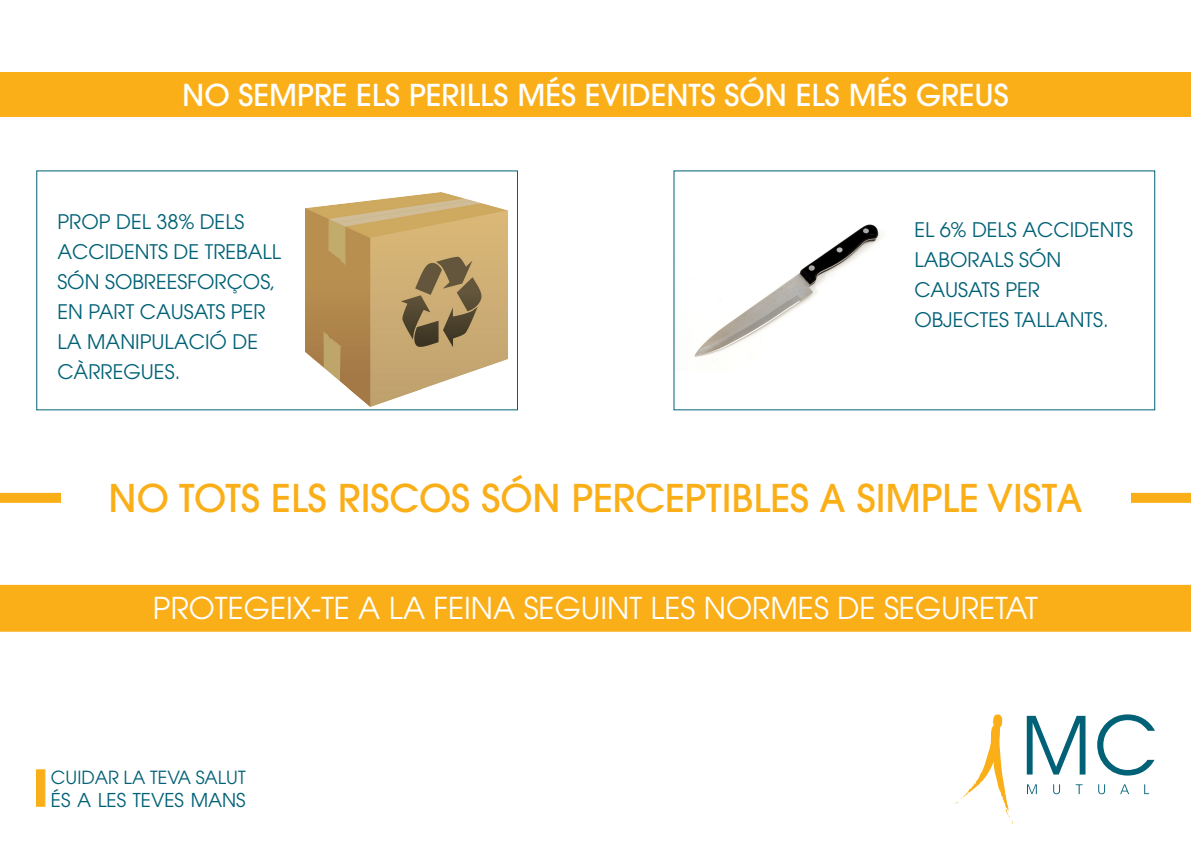
<style>
.page{position:relative;width:1191px;height:842px;background:#fff}
.page>*{position:absolute;margin:0;border:0;box-sizing:border-box;transform-origin:0 0}
.t1{font:500 38px "ITC Avant Garde Std";color:#faaf18}
.t2{font:30px "ITC Avant Garde Pro";color:#fff}
.t3{font:500 30px "ITC Avant Garde Std";color:#fff}
.t4{font:20px/30px "ITC Avant Garde Pro";color:#016176}
.t5{font:19px "ITC Avant Garde Pro";color:#016176}
.t6{font:18px "ITC Avant Garde Pro";color:#016176}
</style>
<div class="page">
<div style="left:0;top:72px;width:1191px;height:45px;background:#faaf18"></div>
<img style="left:694px;top:224px;width:188px;height:136px">
<img style="left:305px;top:192px;width:203px;height:215px">
<div style="left:0;top:585px;width:1191px;height:47px;background:#faaf18"></div>
<div style="left:0;top:493px;width:1191px;height:10px;background:#faaf18"></div>
<div style="left:61px;top:464px;width:1069px;height:68px;background:#fff"></div>
<svg style="left:955px;top:714px;width:58px;height:110px"></svg>
<svg style="left:1097px;top:714px;width:58px;height:61px"></svg>
<svg style="left:1053px;top:784px;width:7px;height:10px"></svg>
<svg style="left:1075px;top:784px;width:7px;height:10px"></svg>
<svg style="left:1098px;top:784px;width:7px;height:10px"></svg>
<svg style="left:1120px;top:784px;width:9px;height:10px"></svg>
<svg style="left:1144px;top:784px;width:5px;height:10px"></svg>
<svg style="left:1026px;top:716px;width:59px;height:58px"></svg>
<svg style="left:1027px;top:784px;width:9px;height:10px"></svg>
<div style="left:36px;top:769px;width:9px;height:38px;background:#faaf18;border:1px solid #faaf18"></div>
<p class="t3" style="left:182px;top:76px;width:828px">NO SEMPRE ELS PERILLS MÉS EVIDENTS SÓN ELS MÉS GREUS</p>
<p class="t4" style="left:57px;top:206px;width:225px">PROP DEL 38% DELS<br>ACCIDENTS DE TREBALL<br>SÓN SOBREESFORÇOS,<br>EN PART CAUSATS PER<br>LA MANIPULACIÓ DE<br>CÀRREGUES.</p>
<p class="t4" style="left:914px;top:214px;width:220px">EL 6% DELS ACCIDENTS<br>LABORALS SÓN<br>CAUSATS PER<br>OBJECTES TALLANTS.</p>
<p class="t1" style="left:109px;top:473px;width:975px">NO TOTS ELS RISCOS SÓN PERCEPTIBLES A SIMPLE VISTA</p>
<p class="t2" style="left:153px;top:590px;width:886px">PROTEGEIX-TE A LA FEINA SEGUINT LES NORMES DE SEGURETAT</p>
<p class="t6" style="left:51px;top:766px;width:196px">CUIDAR LA TEVA SALUT</p>
<p class="t5" style="left:51px;top:788px;width:196px">ÉS A LES TEVES MANS</p>
</div>
